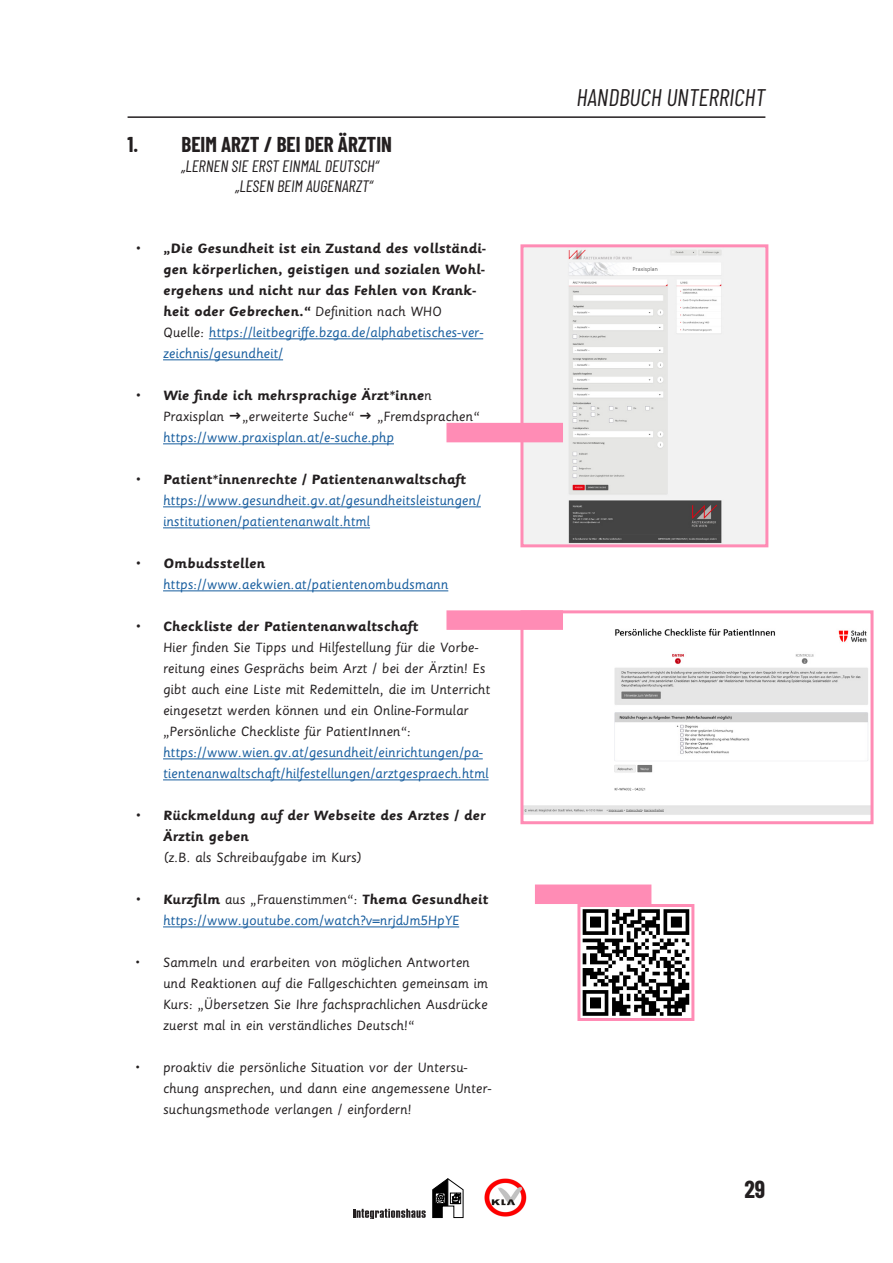
<style>
.page{position:relative;width:893px;height:1263px;background:#fff}
.page>*{position:absolute;margin:0;border:0;box-sizing:border-box;transform-origin:0 0}
.t1{font:italic 24px "Barlow Condensed";color:#231f20}
.t2{font:700 24px "Barlow Condensed";color:#231f20}
.t3{font:700 21px "Barlow Condensed";color:#231f20}
.t4{font:italic 16.5px/19.8px "Barlow Condensed";color:#231f20}
.t5{font:15px/21px "Sassoon Primary Std";color:#231f20}
.t6{font:700 15px/21px "Sassoon Primary Std";color:#231f20}
.t7{font:15px/21px "Sassoon Primary Std";color:#175d9e}
.s1{font-weight:400}
.s2{font-weight:400;color:#175d9e}
.s3{font-weight:700}
.s4{font-family:"IBM Plex Sans";font-weight:600}
.s5{color:#175d9e}
.s6{font-weight:700;color:#231f20}
.s7{color:#231f20}
</style>
<div class="page">
<svg style="left:353px;top:1178px;width:111px;height:41px"></svg>
<img style="left:484px;top:1178px;width:43px;height:39px">
<hr style="left:128px;top:116px;width:637px;height:2px;background:#231f20">
<hr style="left:209px;top:338px;width:274px;height:1px;background:#175d9e">
<hr style="left:163px;top:359px;width:120px;height:1px;background:#175d9e">
<hr style="left:163px;top:443px;width:231px;height:1px;background:#175d9e">
<hr style="left:163px;top:506px;width:318px;height:1px;background:#175d9e">
<hr style="left:163px;top:527px;width:207px;height:1px;background:#175d9e">
<hr style="left:163px;top:590px;width:285px;height:1px;background:#175d9e">
<hr style="left:163px;top:758px;width:320px;height:1px;background:#175d9e">
<hr style="left:163px;top:779px;width:326px;height:1px;background:#175d9e">
<hr style="left:163px;top:926px;width:296px;height:1px;background:#175d9e">
<img style="left:524px;top:248px;width:240px;height:295px">
<div style="left:520px;top:244px;width:248px;height:303px;border:3px solid #ff8cb5"></div>
<div style="left:446px;top:423px;width:117px;height:19px;background:#ff8cb5"></div>
<img style="left:524px;top:628px;width:345px;height:187px">
<div style="left:520px;top:610px;width:353px;height:214px;border:3px solid #ff8cb5"></div>
<div style="left:446px;top:610px;width:117px;height:20px;background:#ff8cb5"></div>
<div style="left:535px;top:884px;width:116px;height:20px;background:#ff8cb5"></div>
<svg style="left:583px;top:909px;width:106px;height:107px"></svg>
<div style="left:577px;top:904px;width:117px;height:117px;border:3px solid #ff8cb5"></div>
<h2 class="t3" style="left:128px;top:129px;width:266px">1. BEIM ARZT / BEI DER ÄRZTIN</h2>
<p class="t4" style="left:236px;top:155px;width:145px;text-indent:-54px">„LERNEN SIE ERST EINMAL DEUTSCH“ „LESEN BEIM AUGENARZT“</p>
<p class="t6" style="left:163px;top:238px;width:324px;text-indent:-27px">• „Die Gesundheit ist ein Zustand des vollständi&shy;gen körperlichen, geistigen und sozialen Wohl&shy;ergehens und nicht nur das Fehlen von Krank&shy;heit oder Gebrechen.“ <span class="s1">Definition nach WHO Quelle:</span> <span class="s2">https://leitbegriffe.bzga.de/alphabetisches-ver&shy;zeichnis/gesundheit/</span></p>
<p class="t5" style="left:163px;top:385px;width:318px;text-indent:-27px"><span class="s3">• Wie finde ich mehrsprachige Ärzt*inne</span>n<br>Praxisplan <span class="s4">→</span>„erweiterte Suche“ <span class="s4">→</span> „Fremdsprachen“ <span class="s5">https://www.praxisplan.at/e-suche.php</span></p>
<p class="t6" style="left:136px;top:469px;width:331px">• Patient*innenrechte / Patientenanwaltschaft</p>
<p class="t7" style="left:163px;top:490px;width:319px">https://www.gesundheit.gv.at/gesundheitsleistungen/ institutionen/patientenanwalt.html</p>
<p class="t6" style="left:136px;top:553px;width:130px">• Ombudsstellen</p>
<p class="t7" style="left:163px;top:574px;width:287px">https://www.aekwien.at/patientenombudsmann</p>
<p class="t6" style="left:136px;top:616px;width:284px">• Checkliste der Patientenanwaltschaft</p>
<p class="t5" style="left:163px;top:637px;width:329px">Hier finden Sie Tipps und Hilfestellung für die Vorbe&shy;reitung eines Gesprächs beim Arzt / bei der Ärztin! Es gibt auch eine Liste mit Redemitteln, die im Unterricht eingesetzt werden können und ein Online-Formular „Persönliche Checkliste für PatientInnen“:</p>
<p class="t7" style="left:163px;top:742px;width:327px">https://www.wien.gv.at/gesundheit/einrichtungen/pa&shy;tientenanwaltschaft/hilfestellungen/arztgespraech.html</p>
<p class="t6" style="left:163px;top:805px;width:324px;text-indent:-27px">• Rückmeldung auf der Webseite des Arztes / der<br>Ärztin geben</p>
<p class="t5" style="left:163px;top:847px;width:201px">(z.B. als Schreibaufgabe im Kurs)</p>
<p class="t7" style="left:136px;top:889px;width:353px;text-align:center"><span class="s6">• Kurzfilm</span> <span class="s7">aus „Frauenstimmen“:</span> <span class="s6">Thema Gesundheit </span>https://www.youtube.com/watch?v=nrjdJm5HpYE</p>
<p class="t5" style="left:163px;top:952px;width:327px;text-indent:-27px">• Sammeln und erarbeiten von möglichen Antworten und Reaktionen auf die Fallgeschichten gemeinsam im Kurs: „Übersetzen Sie Ihre fachsprachlichen Ausdrücke zuerst mal in ein verständliches Deutsch!“</p>
<p class="t5" style="left:163px;top:1057px;width:330px;text-indent:-27px">• proaktiv die persönliche Situation vor der Untersu&shy;chung ansprechen, und dann eine angemessene Unter&shy;suchungsmethode verlangen / einfordern!</p>
<h1 class="t1" style="left:576px;top:81px;width:190px">HANDBUCH UNTERRICHT</h1>
<h1 class="t2" style="left:744px;top:1173px;width:22px">29</h1>
</div>
